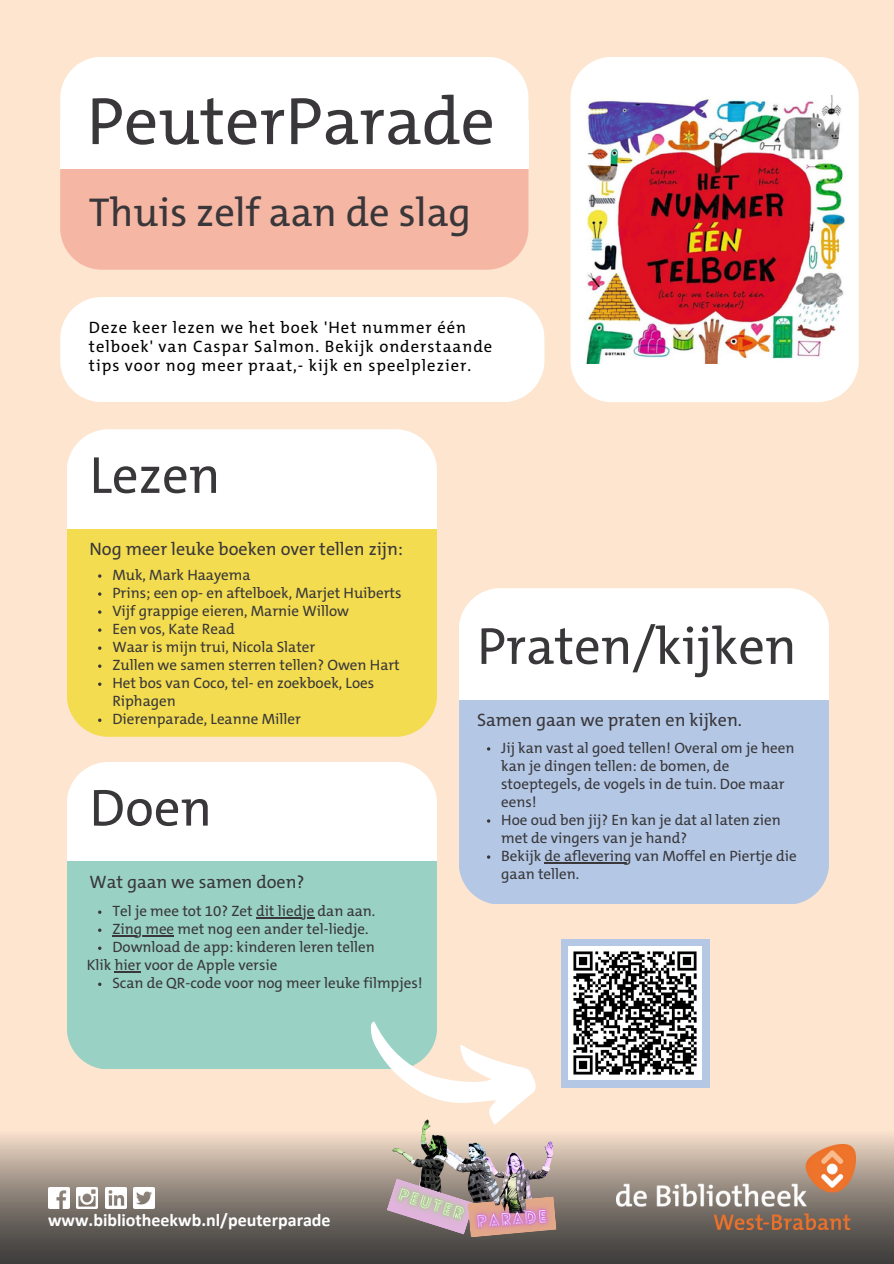
<style>
.page{position:relative;width:894px;height:1264px;background:#fff}
.page>*{position:absolute;margin:0;border:0;box-sizing:border-box;transform-origin:0 0}
.t1{font:67.5px "The Mix C5 s";color:#39373a}
.t2{font:52.5px "The Mix C5 s";color:#39373a}
.t3{font:40.5px "The Mix C5 s";color:#39373a}
.t4{font:18px "The Mix C5 s";color:#39373a}
.t5{font:700 18px "Calibri";color:#fff}
.t6{font:16.5px "The Mix C5 s";letter-spacing:.06em;color:#000}
.t7{font:15px/18px "The Mix C5 s";color:#39373a}
</style>
<div class="page">
<div style="left:0;top:0;width:893px;height:1263px;background:#fde5d0"></div>
<img style="left:0;top:1135px;width:893px;height:128px">
<img style="left:616px;top:1144px;width:239px;height:85px">
<img style="left:391px;top:1133px;width:166px;height:51px">
<img style="left:366px;top:1158px;width:129px;height:95px">
<svg style="left:386px;top:1178px;width:170px;height:59px;background:#9e9193"></svg>
<img style="left:452px;top:1184px;width:122px;height:72px">
<div style="left:60px;top:57px;width:468px;height:63px;background:#fff"></div>
<div style="left:60px;top:168px;width:468px;height:102px;background:#f6b6a4"></div>
<div style="left:60px;top:120px;width:468px;height:48px;background:#fff"></div>
<div style="left:67px;top:429px;width:369px;height:41px;background:#fff"></div>
<div style="left:67px;top:528px;width:369px;height:208px;background:#f3dc4f"></div>
<div style="left:67px;top:470px;width:369px;height:58px;background:#fff"></div>
<div style="left:60px;top:297px;width:484px;height:105px;background:#fff"></div>
<div style="left:459px;top:588px;width:369px;height:53px;background:#fff"></div>
<div style="left:459px;top:699px;width:369px;height:205px;background:#b4c8e6"></div>
<div style="left:458px;top:641px;width:370px;height:58px;background:#fff"></div>
<div style="left:67px;top:762px;width:369px;height:40px;background:#fff"></div>
<div style="left:67px;top:861px;width:369px;height:208px;background:#99d1c4"></div>
<div style="left:67px;top:802px;width:369px;height:59px;background:#fff"></div>
<div style="left:570px;top:57px;width:288px;height:345px;background:#fff"></div>
<div style="left:561px;top:939px;width:148px;height:148px;background:#b4c8e6"></div>
<svg style="left:353px;top:1013px;width:183px;height:120px"></svg>
<svg style="left:98px;top:628px;width:3px;height:4px"></svg>
<svg style="left:98px;top:646px;width:3px;height:4px"></svg>
<svg style="left:98px;top:664px;width:3px;height:4px"></svg>
<svg style="left:98px;top:682px;width:3px;height:4px"></svg>
<svg style="left:98px;top:718px;width:3px;height:4px"></svg>
<hr style="left:544px;top:862px;width:87px;height:1px;background:#39373a">
<hr style="left:256px;top:917px;width:58px;height:1px;background:#39373a">
<hr style="left:112px;top:935px;width:62px;height:1px;background:#39373a">
<svg style="left:98px;top:982px;width:3px;height:4px"></svg>
<svg style="left:115px;top:971px;width:26px;height:1px"></svg>
<img style="left:48px;top:1187px;width:22px;height:21px">
<img style="left:77px;top:1187px;width:21px;height:21px">
<img style="left:105px;top:1187px;width:21px;height:21px">
<img style="left:133px;top:1187px;width:22px;height:21px">
<img style="left:581px;top:96px;width:266px;height:268px">
<img style="left:568px;top:946px;width:133px;height:133px">
<p class="t1" style="left:87px;top:94px;width:409px">PeuterParade</p>
<p class="t3" style="left:89px;top:195px;width:384px">Thuis zelf aan de slag</p>
<p class="t6" style="left:89px;top:320px;width:378px">Deze keer lezen we het boek 'Het nummer één</p>
<p class="t6" style="left:89px;top:339px;width:405px">telboek' van Caspar Salmon. Bekijk onderstaande</p>
<p class="t6" style="left:89px;top:359px;width:384px">tips voor nog meer praat,- kijk en speelplezier.</p>
<p class="t2" style="left:89px;top:454px;width:132px">Lezen</p>
<p class="t4" style="left:89px;top:542px;width:315px">Nog meer leuke boeken over tellen zijn:</p>
<p class="t7" style="left:112px;top:567px;width:140px">Muk, Mark Haayema</p>
<p class="t7" style="left:112px;top:585px;width:290px">Prins; een op- en aftelboek, Marjet Huiberts</p>
<p class="t7" style="left:112px;top:603px;width:238px">Vijf grappige eieren, Marnie Willow</p>
<p class="t7" style="left:112px;top:621px;width:124px">Een vos, Kate Read</p>
<p class="t7" style="left:112px;top:639px;width:204px">Waar is mijn trui, Nicola Slater</p>
<p class="t7" style="left:112px;top:657px;width:289px">Zullen we samen sterren tellen? Owen Hart</p>
<p class="t7" style="left:112px;top:675px;width:263px">Het bos van Coco, tel- en zoekboek, Loes<br>Riphagen</p>
<p class="t7" style="left:112px;top:711px;width:190px">Dierenparade, Leanne Miller</p>
<p class="t2" style="left:89px;top:786px;width:124px">Doen</p>
<p class="t4" style="left:89px;top:874px;width:216px">Wat gaan we samen doen?</p>
<p class="t7" style="left:112px;top:903px;width:264px">Tel je mee tot 10? Zet dit liedje dan aan.</p>
<p class="t7" style="left:112px;top:921px;width:258px">Zing mee met nog een ander tel-liedje.</p>
<p class="t7" style="left:112px;top:939px;width:264px">Download de app: kinderen leren tellen</p>
<p class="t7" style="left:112px;top:975px;width:311px">Scan de QR-code voor nog meer leuke filmpjes!</p>
<p class="t7" style="left:87px;top:957px;width:192px">Klik hier voor de Apple versie</p>
<p class="t2" style="left:477px;top:625px;width:321px">Praten/kijken</p>
<p class="t4" style="left:477px;top:713px;width:266px">Samen gaan we praten en kijken.</p>
<p class="t7" style="left:501px;top:740px;width:294px">Jij kan vast al goed tellen! Overal om je heen kan je dingen tellen: de bomen, de stoeptegels, de vogels in de tuin. Doe maar eens!</p>
<p class="t7" style="left:501px;top:812px;width:281px">Hoe oud ben jij? En kan je dat al laten zien met de vingers van je hand?</p>
<p class="t7" style="left:501px;top:848px;width:297px">Bekijk de aflevering van Moffel en Piertje die gaan tellen.</p>
<p class="t5" style="left:48px;top:1212px;width:284px">www.bibliotheekwb.nl/peuterparade</p>
</div>
